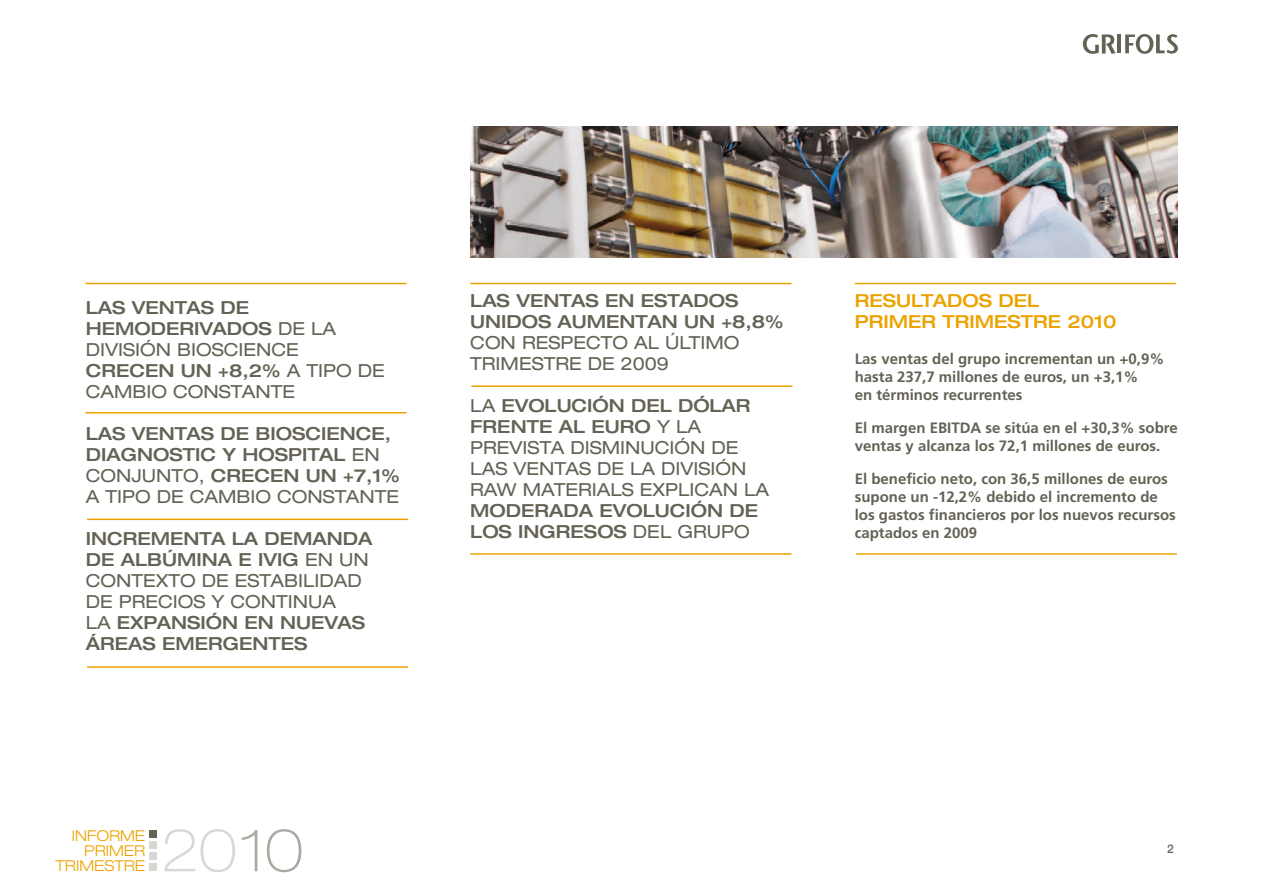
<style>
.page{position:relative;width:1263px;height:893px;background:#fff}
.page>*{position:absolute;margin:0;border:0;box-sizing:border-box;transform-origin:0 0}
.t1{font:100 expanded 58.5px "Helvetica Neue";color:#d9d7d4}
.t2{font:expanded 18px/21px "Helvetica Neue";color:#646255}
.t3{font:500 expanded 18px/21px "Helvetica Neue";color:#646255}
.t4{font:500 expanded 18px/21px "Helvetica Neue";color:#eca300}
.t5{font:700 15px/18px "Frutiger";color:#646255}
.t6{font:300 expanded 15px/15.3px "Helvetica Neue";color:#eca300;text-align:right}
.t7{font:500 12px "Helvetica Neue";color:#646255}
.s1{font-weight:500}
.s2{font-weight:400}
.s3{color:#aba8a0}
</style>
<div class="page">
<svg style="left:1083px;top:34px;width:32px;height:20px"></svg>
<hr style="left:1117px;top:35px;width:4px;height:18px;background:#646255">
<svg style="left:1125px;top:34px;width:53px;height:20px"></svg>
<div style="left:149px;top:863px;width:8px;height:8px;background:#d9d7d4"></div>
<div style="left:149px;top:841px;width:8px;height:8px;background:#d9d7d4"></div>
<div style="left:149px;top:852px;width:8px;height:8px;background:#d9d7d4"></div>
<div style="left:149px;top:830px;width:8px;height:8px;background:#646255"></div>
<hr style="left:470px;top:283px;width:321px;height:1px;background:#eca300">
<hr style="left:855px;top:283px;width:321px;height:1px;background:#eca300">
<hr style="left:856px;top:553px;width:321px;height:2px;background:#eca300">
<hr style="left:85px;top:283px;width:321px;height:1px;background:#eca300">
<hr style="left:87px;top:519px;width:321px;height:1px;background:#eca300">
<hr style="left:87px;top:666px;width:321px;height:2px;background:#eca300">
<hr style="left:471px;top:385px;width:321px;height:2px;background:#eca300">
<hr style="left:85px;top:412px;width:321px;height:2px;background:#eca300">
<hr style="left:470px;top:553px;width:321px;height:2px;background:#eca300">
<img style="left:470px;top:126px;width:708px;height:132px">
<p class="t2" style="left:86px;top:297px;width:300px"><span class="s1">LAS VENTAS DE<br>HEMODERIVADOS</span> DE LA<br>DIVISIÓN BIOSCIENCE<br><span class="s1">CRECEN UN +8,2%</span> A TIPO DE<br>CAMBIO CONSTANTE</p>
<p class="t3" style="left:86px;top:423px;width:315px">LAS VENTAS DE BIOSCIENCE,<br>DIAGNOSTIC Y HOSPITAL <span class="s2">EN<br>CONJUNTO,</span> CRECEN UN +7,1%<br><span class="s2">A TIPO DE CAMBIO CONSTANTE</span></p>
<p class="t3" style="left:86px;top:528px;width:288px">INCREMENTA LA DEMANDA<br>DE ALB</p>
<p class="t3" style="left:162px;top:549px;width:107px">ÚMINA E IVIG</p>
<p class="t2" style="left:86px;top:549px;width:284px;text-indent:219px">EN UN<br>CONTEXTO DE ESTABILIDAD<br>DE PRECIOS Y CONTINUA<br>LA <span class="s1">EXPANSIÓN EN NUEVAS<br>ÁREAS EMERGENTES</span></p>
<p class="t6" style="left:56px;top:828px;width:91px">INFORME<br>PRIMER<br>TRIMESTRE</p>
<h1 class="t1" style="left:161px;top:816px;width:144px">20<span class="s3">10</span></h1>
<p class="t3" style="left:470px;top:290px;width:315px">LAS VENTAS EN ESTADOS<br>UNIDOS AUMENTAN UN +8,8%</p>
<p class="t2" style="left:470px;top:332px;width:271px">CON RESPECTO AL ÚLTIMO<br>TRIMESTRE DE 2009</p>
<p class="t2" style="left:470px;top:395px;width:300px">LA <span class="s1">EVOLUCIÓN DEL DÓLAR<br>FRENTE AL EURO</span> Y LA<br>PREVISTA DISMINUCIÓN DE<br>LAS VENTAS DE LA DIVISIÓN<br>RAW MATERIALS EXPLICAN LA</p>
<p class="t3" style="left:470px;top:500px;width:289px">MODERADA EVOLUCIÓN DE<br>LOS INGRESOS <span class="s2">DEL GRUPO</span></p>
<p class="t4" style="left:855px;top:290px;width:263px">RESULTADOS DEL<br>PRIMER TRIMESTRE 2010</p>
<p class="t5" style="left:855px;top:350px;width:311px">Las ventas del grupo incrementan un +0,9% hasta 237,7 millones de euros, un +3,1%<br>en términos recurrentes</p>
<p class="t5" style="left:855px;top:419px;width:324px">El margen EBITDA se sitúa en el +30,3% sobre ventas y alcanza los 72,1 millones de euros.</p>
<p class="t5" style="left:855px;top:470px;width:323px">El beneficio neto, con 36,5 millones de euros supone un -12,2% debido el incremento de los gastos financieros por los nuevos recursos captados en 2009</p>
<p class="t7" style="left:1167px;top:842px;width:8px">2</p>
</div>
